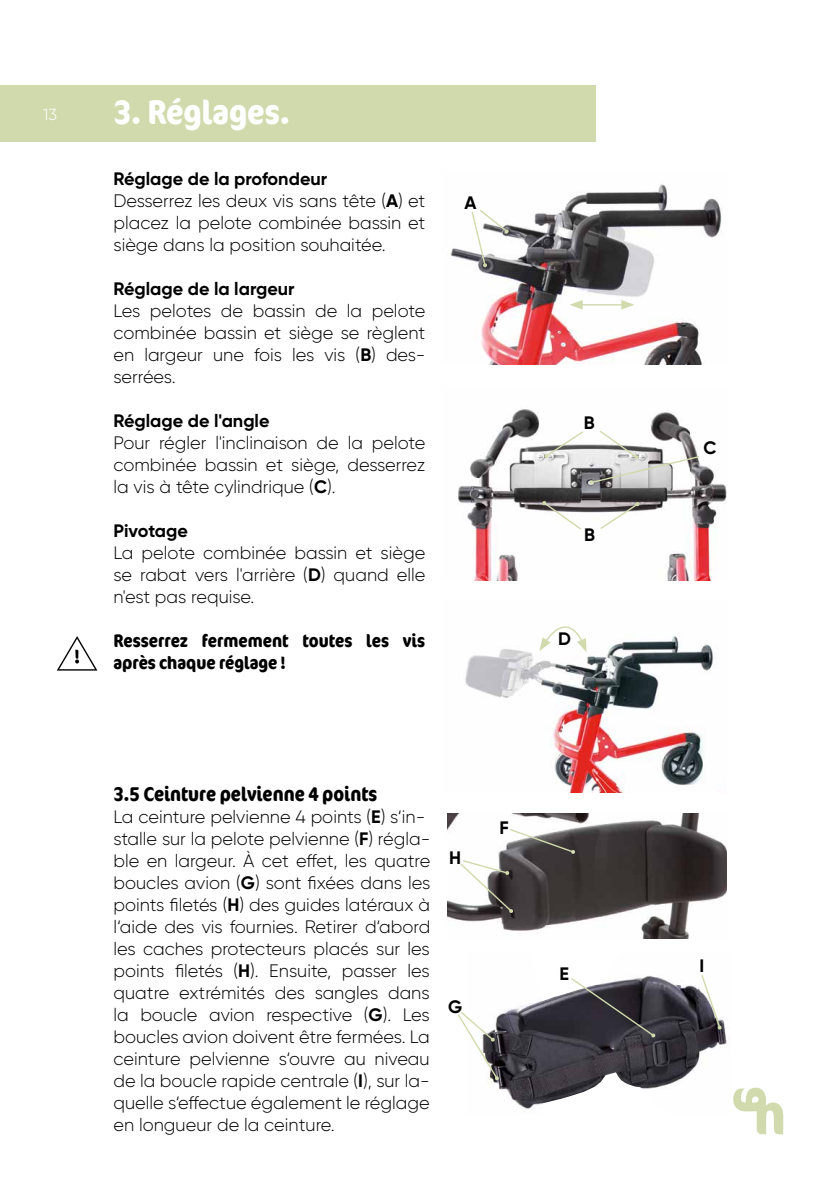
<style>
.page{position:relative;width:840px;height:1191px;background:#fff}
.page>*{position:absolute;margin:0;border:0;box-sizing:border-box;transform-origin:0 0}
.t1{font:700 condensed 34px "Cocon Offc Pro";color:#fff}
.t2{font:700 condensed 20px "Cocon Offc Pro";color:#000}
.t3{font:300 18px/22px "Gilroy";color:#000;text-align:justify}
.t4{font:700 18px "Gilroy";color:#000}
.t5{font:700 condensed 18px/22px "Cocon Offc Pro";color:#000}
.t6{font:300 16px "Gilroy";color:#fff}
.s1{font-weight:700}
</style>
<div class="page">
<div style="left:0;top:85px;width:595px;height:57px;background:#d0daad"></div>
<svg style="left:733px;top:1087px;width:49px;height:47px"></svg>
<img style="left:458px;top:409px;width:267px;height:171px">
<svg style="left:541px;top:501px;width:41px;height:30px"></svg>
<svg style="left:598px;top:502px;width:41px;height:28px"></svg>
<svg style="left:543px;top:429px;width:157px;height:55px"></svg>
<img style="left:465px;top:636px;width:249px;height:157px">
<svg style="left:539px;top:626px;width:47px;height:26px"></svg>
<svg style="left:57px;top:636px;width:40px;height:34px"></svg>
<img style="left:450px;top:184px;width:272px;height:181px">
<hr style="left:579px;top:304px;width:45px;height:1px;background:#d0daad">
<svg style="left:569px;top:300px;width:13px;height:9px"></svg>
<svg style="left:621px;top:300px;width:13px;height:9px"></svg>
<svg style="left:470px;top:208px;width:38px;height:59px"></svg>
<img style="left:447px;top:813px;width:279px;height:125px">
<img style="left:487px;top:977px;width:240px;height:132px">
<svg style="left:569px;top:976px;width:86px;height:61px;background:#4f4d53"></svg>
<svg style="left:458px;top:827px;width:117px;height:86px"></svg>
<svg style="left:458px;top:1010px;width:41px;height:70px"></svg>
<svg style="left:699px;top:975px;width:22px;height:54px"></svg>
<p class="t6" style="left:43px;top:104px;width:15px">13</p>
<h1 class="t1" style="left:113px;top:88px;width:178px">3. Réglages.</h1>
<p class="t3" style="left:113px;top:167px;width:313px;text-align:left"><span class="s1">Réglage de la profondeur<br></span>Desserrez les deux vis sans tête (<span class="s1">A</span>) et placez la pelote combinée bassin et siège dans la position souhaitée.</p>
<p class="t4" style="left:113px;top:277px;width:182px">Réglage de la largeur</p>
<p class="t3" style="left:113px;top:299px;width:313px">Les pelotes de bassin de la pelote combinée bassin et siège se règlent en largeur une fois les vis (<span class="s1">B</span>) des&shy;serrées.</p>
<p class="t4" style="left:113px;top:409px;width:157px">Réglage de l'angle</p>
<p class="t3" style="left:113px;top:431px;width:313px">Pour régler l'inclinaison de la pelote combinée bassin et siège, desserrez la vis à tête cylindrique (<span class="s1">C</span>).</p>
<p class="t4" style="left:113px;top:519px;width:76px">Pivotage</p>
<p class="t3" style="left:113px;top:541px;width:313px">La pelote combinée bassin et siège se rabat vers l'arrière (<span class="s1">D</span>) quand elle n'est pas requise.</p>
<p class="t5" style="left:113px;top:629px;width:313px">Resserrez fermement toutes les vis après chaque réglage !</p>
<p class="t4" style="left:464px;top:192px;width:14px">A</p>
<p class="t2" style="left:113px;top:779px;width:265px">3.5 Ceinture pelvienne 4 points</p>
<p class="t3" style="left:113px;top:805px;width:318px;text-align:left">La ceinture pelvienne 4 points (<span class="s1">E</span>) s‘in&shy;stalle sur la pelote pelvienne (<span class="s1">F</span>) régla&shy;ble en largeur. À cet effet, les quatre boucles avion (<span class="s1">G</span>) sont fixées dans les points filetés (<span class="s1">H</span>) des guides latéraux à l‘aide des vis fournies. Retirer d‘abord les caches protecteurs placés sur les points filetés (<span class="s1">H</span>). Ensuite, passer les quatre extrémités des sangles dans la boucle avion respective (<span class="s1">G</span>). Les boucles avion doivent être fermées. La ceinture pelvienne s‘ouvre au niveau de la boucle rapide centrale (<span class="s1">I</span>), sur la&shy;quelle s‘effectue également le réglage en longueur de la ceinture.</p>
<p class="t4" style="left:449px;top:846px;width:13px">H</p>
<p class="t4" style="left:448px;top:995px;width:16px">G</p>
<p class="t4" style="left:499px;top:816px;width:11px">F</p>
<p class="t4" style="left:583px;top:411px;width:12px">B</p>
<p class="t4" style="left:584px;top:523px;width:12px">B</p>
<p class="t4" style="left:557px;top:627px;width:14px">D</p>
<p class="t4" style="left:559px;top:962px;width:11px">E</p>
<p class="t4" style="left:703px;top:436px;width:15px">C</p>
<p class="t4" style="left:699px;top:954px;width:6px">I</p>
</div>
